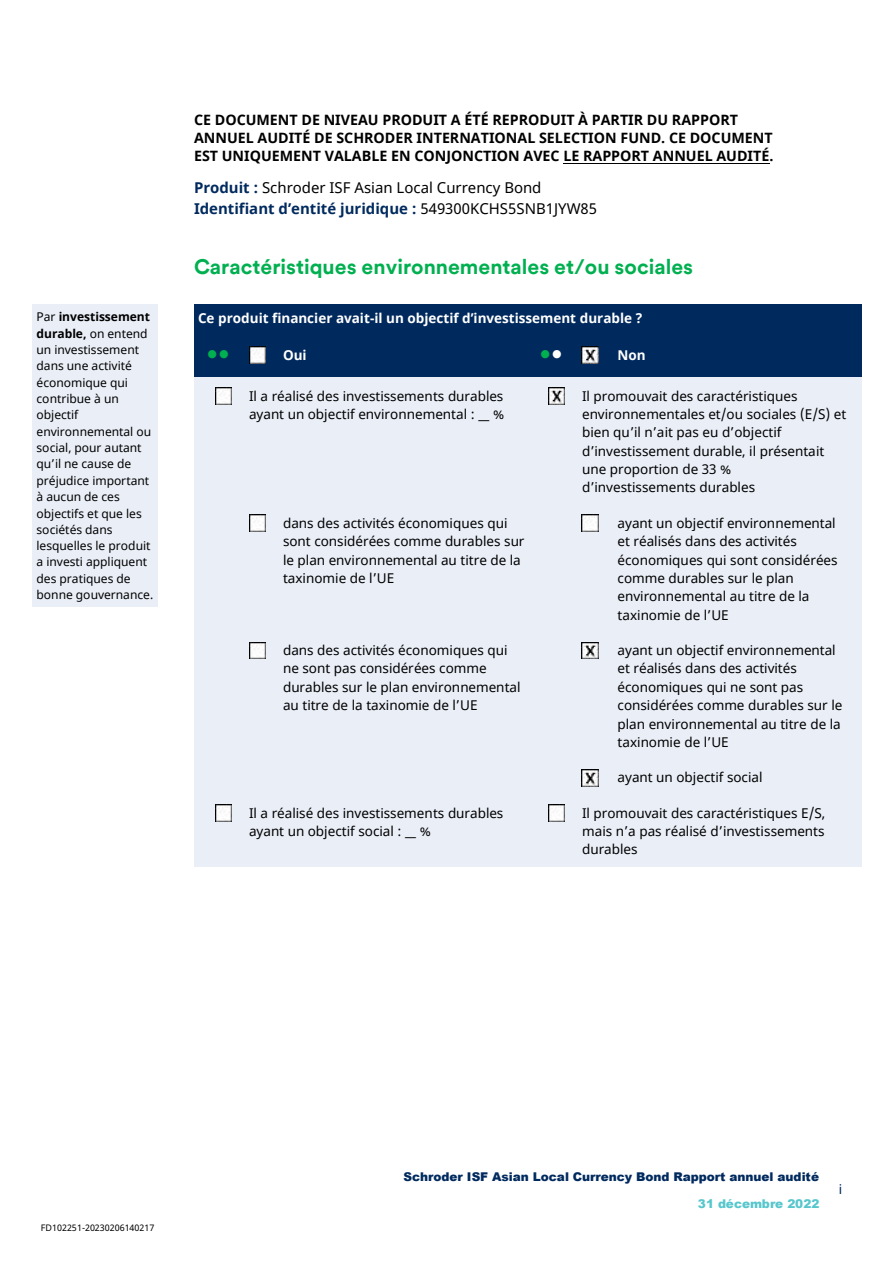
<style>
.page{position:relative;width:893px;height:1263px;background:#fff}
.page>*{position:absolute;margin:0;border:0;box-sizing:border-box;transform-origin:0 0}
.t1{font:33px "Arial";color:#00b050}
.t2{font:700 21px "Schroders Circular TT";color:#00b050}
.t3{font:15px/20.4px "Noto Sans";color:#000}
.t4{font:700 14.25px/17.9px "Noto Sans";color:#000}
.t5{font:13.5px/18.3px "Noto Sans";color:#000}
.t6{font:700 13.5px "Noto Sans";color:#fff}
.t7{font:13.5px "Noto Sans";color:#002a5e}
.t8{font:12px/16.4px "Noto Sans";letter-spacing:-.005em;color:#000}
.t9{font:900 12px "Arial";color:#002a5e}
.t10{font:900 12px "Arial";letter-spacing:-.01em;color:#57c7cd}
.t11{font:9px "Noto Sans";letter-spacing:.01em;color:#000}
.s1{font-weight:700;color:#002a5e}
.s2{font-weight:700}
.s3{color:#fff}
</style>
<div class="page">
<div style="left:32px;top:304px;width:126px;height:303px;background:#eaeef7"></div>
<div style="left:194px;top:304px;width:667px;height:27px;background:#002a5e"></div>
<div style="left:194px;top:335px;width:42px;height:38px;background:#002a5e"></div>
<div style="left:236px;top:331px;width:34px;height:46px;background:#002a5e"></div>
<svg style="left:249px;top:346px;width:17px;height:18px"></svg>
<div style="left:270px;top:331px;width:257px;height:46px;background:#002a5e"></div>
<div style="left:527px;top:335px;width:42px;height:38px;background:#002a5e"></div>
<div style="left:569px;top:331px;width:36px;height:46px;background:#002a5e"></div>
<div style="left:605px;top:331px;width:256px;height:46px;background:#002a5e"></div>
<hr style="left:194px;top:331px;width:42px;height:4px;background:#002a5e">
<hr style="left:527px;top:331px;width:42px;height:4px;background:#002a5e">
<hr style="left:194px;top:373px;width:42px;height:4px;background:#002a5e">
<hr style="left:527px;top:373px;width:42px;height:4px;background:#002a5e">
<div style="left:194px;top:378px;width:42px;height:127px;background:#eaeef7"></div>
<div style="left:236px;top:378px;width:291px;height:127px;background:#eaeef7"></div>
<div style="left:527px;top:378px;width:42px;height:127px;background:#eaeef7"></div>
<div style="left:569px;top:378px;width:292px;height:127px;background:#eaeef7"></div>
<div style="left:194px;top:377px;width:42px;height:9px;background:#eaeef7"></div>
<div style="left:236px;top:377px;width:34px;height:9px;background:#eaeef7"></div>
<div style="left:270px;top:377px;width:257px;height:9px;background:#eaeef7"></div>
<div style="left:527px;top:377px;width:42px;height:9px;background:#eaeef7"></div>
<div style="left:569px;top:377px;width:36px;height:9px;background:#eaeef7"></div>
<div style="left:605px;top:377px;width:256px;height:9px;background:#eaeef7"></div>
<div style="left:194px;top:505px;width:42px;height:127px;background:#eaeef7"></div>
<div style="left:236px;top:505px;width:34px;height:127px;background:#eaeef7"></div>
<svg style="left:249px;top:514px;width:17px;height:1px"></svg>
<div style="left:270px;top:505px;width:257px;height:127px;background:#eaeef7"></div>
<div style="left:527px;top:505px;width:42px;height:127px;background:#eaeef7"></div>
<div style="left:569px;top:505px;width:36px;height:127px;background:#eaeef7"></div>
<div style="left:605px;top:505px;width:256px;height:127px;background:#eaeef7"></div>
<div style="left:194px;top:632px;width:42px;height:127px;background:#eaeef7"></div>
<div style="left:236px;top:632px;width:34px;height:127px;background:#eaeef7"></div>
<div style="left:270px;top:632px;width:257px;height:127px;background:#eaeef7"></div>
<div style="left:527px;top:632px;width:42px;height:127px;background:#eaeef7"></div>
<div style="left:569px;top:632px;width:36px;height:127px;background:#eaeef7"></div>
<div style="left:605px;top:632px;width:256px;height:127px;background:#eaeef7"></div>
<div style="left:194px;top:759px;width:42px;height:36px;background:#eaeef7"></div>
<div style="left:236px;top:759px;width:34px;height:36px;background:#eaeef7"></div>
<div style="left:270px;top:759px;width:257px;height:36px;background:#eaeef7"></div>
<div style="left:527px;top:759px;width:42px;height:36px;background:#eaeef7"></div>
<div style="left:569px;top:759px;width:36px;height:36px;background:#eaeef7"></div>
<div style="left:605px;top:759px;width:256px;height:36px;background:#eaeef7"></div>
<div style="left:194px;top:795px;width:42px;height:72px;background:#eaeef7"></div>
<svg style="left:215px;top:804px;width:17px;height:18px"></svg>
<div style="left:236px;top:795px;width:291px;height:72px;background:#eaeef7"></div>
<div style="left:527px;top:795px;width:42px;height:72px;background:#eaeef7"></div>
<svg style="left:548px;top:804px;width:17px;height:18px"></svg>
<div style="left:569px;top:795px;width:292px;height:72px;background:#eaeef7"></div>
<img style="left:249px;top:347px;width:17px;height:16px">
<img style="left:582px;top:347px;width:17px;height:16px">
<img style="left:215px;top:387px;width:17px;height:17px">
<img style="left:548px;top:387px;width:17px;height:17px">
<img style="left:249px;top:515px;width:17px;height:17px">
<img style="left:582px;top:515px;width:17px;height:17px">
<img style="left:249px;top:642px;width:17px;height:17px">
<img style="left:582px;top:642px;width:17px;height:17px">
<img style="left:582px;top:769px;width:17px;height:17px">
<img style="left:215px;top:805px;width:17px;height:16px">
<img style="left:548px;top:805px;width:17px;height:16px">
<hr style="left:563px;top:163px;width:206px;height:1px;background:#000">
<p class="t4" style="left:194px;top:111px;width:581px">CE DOCUMENT DE NIVEAU PRODUIT A ÉTÉ REPRODUIT À PARTIR DU RAPPORT<br>ANNUEL AUDITÉ DE SCHRODER INTERNATIONAL SELECTION FUND. CE DOCUMENT<br>EST UNIQUEMENT VALABLE EN CONJONCTION AVEC LE RAPPORT ANNUEL AUDITÉ.</p>
<p class="t3" style="left:194px;top:178px;width:405px"><span class="s1">Produit :</span> Schroder ISF Asian Local Currency Bond<br><span class="s1">Identifiant d’entité juridique :</span> 549300KCHS5SNB1JYW85</p>
<h2 class="t2" style="left:194px;top:252px;width:501px">Caractéristiques environnementales et/ou sociales</h2>
<p class="t8" style="left:37px;top:309px;width:118px">Par <span class="s2">investissement durable,</span> on entend un investissement dans une activité économique qui contribue à un objectif environnemental ou social, pour autant qu’il ne cause de préjudice important à aucun de ces objectifs et que les sociétés dans lesquelles le produit a investi appliquent des pratiques de bonne gouvernance.</p>
<p class="t6" style="left:198px;top:309px;width:446px">Ce produit financier avait-il un objectif d’investissement durable ?</p>
<h1 class="t1" style="left:206px;top:332px;width:25px">••</h1>
<p class="t6" style="left:283px;top:345px;width:25px">Oui</p>
<h1 class="t1" style="left:540px;top:332px;width:25px">•<span class="s3">•</span></h1>
<p class="t6" style="left:618px;top:345px;width:30px">Non</p>
<p class="t5" style="left:249px;top:387px;width:257px">Il a réalisé des investissements durables ayant un objectif environnemental : __ %</p>
<p class="t5" style="left:582px;top:387px;width:266px">Il promouvait des caractéristiques environnementales et/ou sociales (E/S) et bien qu’il n’ait pas eu d’objectif d’investissement durable, il présentait une proportion de 33 % d’investissements durables</p>
<p class="t5" style="left:283px;top:514px;width:243px">dans des activités économiques qui sont considérées comme durables sur le plan environnemental au titre de la taxinomie de l’UE</p>
<p class="t5" style="left:618px;top:514px;width:222px">ayant un objectif environnemental et réalisés dans des activités économiques qui sont considérées comme durables sur le plan environnemental au titre de la taxinomie de l’UE</p>
<p class="t5" style="left:283px;top:641px;width:239px">dans des activités économiques qui ne sont pas considérées comme durables sur le plan environnemental au titre de la taxinomie de l’UE</p>
<p class="t5" style="left:618px;top:641px;width:226px">ayant un objectif environnemental et réalisés dans des activités économiques qui ne sont pas considérées comme durables sur le plan environnemental au titre de la taxinomie de l’UE</p>
<p class="t5" style="left:618px;top:769px;width:146px">ayant un objectif social</p>
<p class="t5" style="left:249px;top:804px;width:256px">Il a réalisé des investissements durables ayant un objectif social : __ %</p>
<p class="t5" style="left:582px;top:804px;width:245px;text-align:justify">Il promouvait des caractéristiques E/S, mais n’a pas réalisé d’investissements durables</p>
<p class="t11" style="left:41px;top:1221px;width:115px">FD102251-20230206140217</p>
<p class="t9" style="left:403px;top:1168px;width:417px">Schroder ISF Asian Local Currency Bond Rapport annuel audité</p>
<p class="t10" style="left:698px;top:1195px;width:123px">31 décembre 2022</p>
<p class="t7" style="left:839px;top:1180px;width:5px">i</p>
</div>
